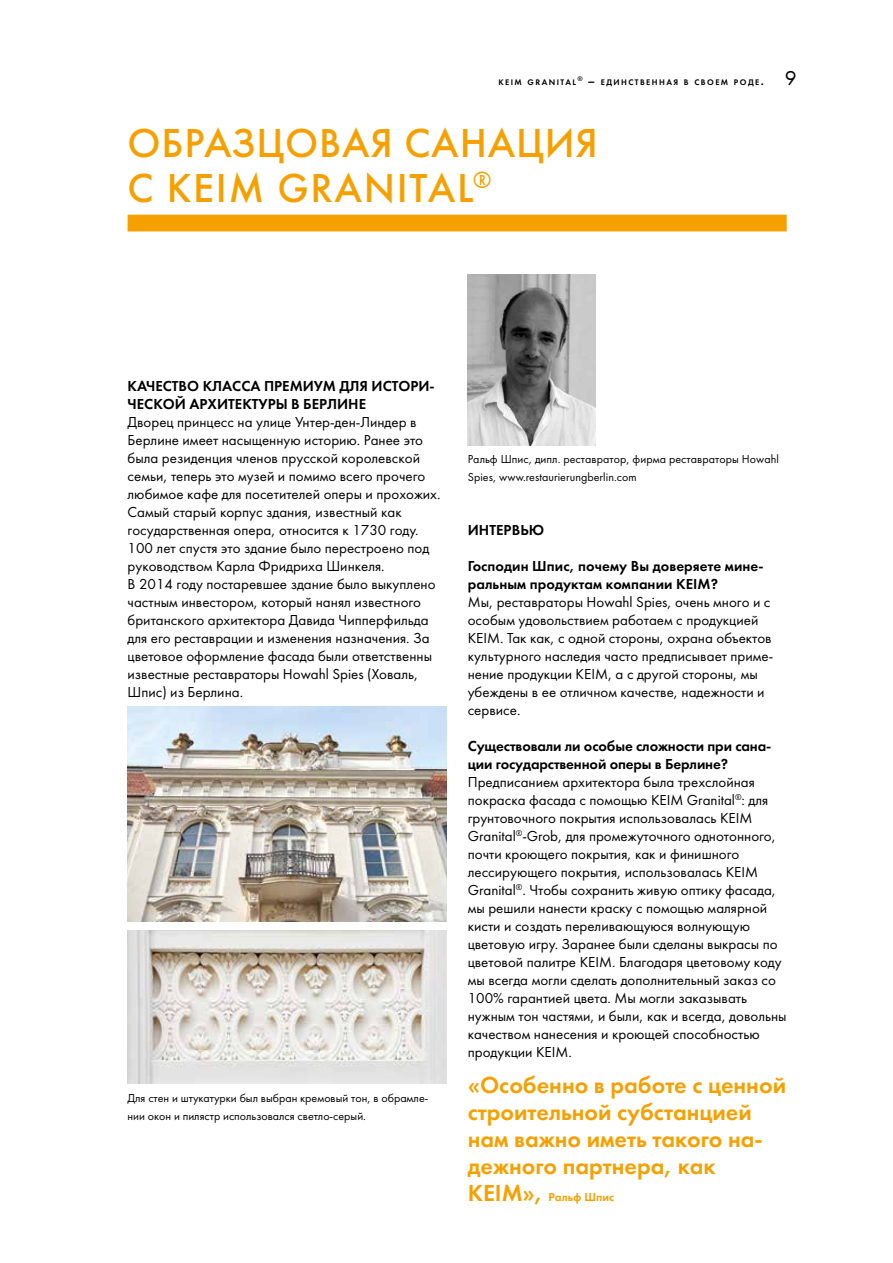
<style>
.page{position:relative;width:893px;height:1263px;background:#fff}
.page>*{position:absolute;margin:0;border:0;box-sizing:border-box;transform-origin:0 0}
.t1{font:42px/45px "Futura Medium C";letter-spacing:.02em;color:#f6a000}
.t2{font:24px/27px "Futura Demi C";color:#f6a000}
.t3{font:15px/18px "Futura Book C";color:#000}
.t4{font:15px/18px "Futura Demi C";color:#000}
.t5{font:12px/18px "Futura Book C";color:#000}
.t6{font:12px "Futura Demi C";letter-spacing:.005em;color:#f6a000}
.t7{font:8.4px "Futura Demi C";letter-spacing:.17em;color:#000}
.s1{font-size:12px}
.s2{font-family:"Futura T Boo";font-size:21px}
.s3{font-size:24px}
</style>
<div class="page">
<div style="left:128px;top:215px;width:659px;height:16px;background:#f6a000"></div>
<img style="left:128px;top:706px;width:318px;height:215px">
<img style="left:468px;top:275px;width:127px;height:171px">
<img style="left:128px;top:930px;width:318px;height:153px">
<p class="t7" style="left:498px;top:77px;width:300px">KEIM GRANITAL<sup>®</sup> <span class="s1">–</span> ЕДИНСТВЕННАЯ В СВОЕМ РОДЕ<span class="s1">.</span> <span class="s2">9</span></p>
<h1 class="t1" style="left:128px;top:121px;width:472px">ОБРАЗЦОВАЯ САНАЦИЯ<br>C KEIM GRANITAL <sup>®</sup></h1>
<p class="t4" style="left:128px;top:377px;width:309px">КАЧЕСТВО КЛАССА ПРЕМИУМ ДЛЯ ИСТОРИ-<br>ЧЕСКОЙ АРХИТЕКТУРЫ В БЕРЛИНЕ</p>
<p class="t3" style="left:128px;top:413px;width:314px">Дворец принцесс на улице Унтер-ден-Линдер в Берлине имеет насыщенную историю. Ранее это была резиденция членов прусской королевской семьи, теперь это музей и помимо всего прочего любимое кафе для посетителей оперы и прохожих.<br>Cамый старый корпус здания, известный как государственная опера, относится к 1730 году.<br>100 лет спустя это здание было перестроено под руководством Карла Фридриха Шинкеля.<br>В 2014 году постаревшее здание было выкуплено частным инвестором, который нанял известного британского архитектора Давида Чипперфильда для его реставрации и изменения назначения. За цветовое оформление фасада были ответственны известные реставраторы Howahl Spies (Ховаль, Шпис) из Берлина.</p>
<p class="t5" style="left:128px;top:1089px;width:302px">Для стен и штукатурки был выбран кремовый тон, в обрамле&shy;нии окон и пилястр использовался светло-серый.</p>
<p class="t5" style="left:468px;top:450px;width:313px">Ральф Шпис, дипл. реставратор, фирма реставраторы Howahl<br>Spies, www.restaurierungberlin.com</p>
<p class="t4" style="left:468px;top:521px;width:78px">ИНТЕРВЬЮ</p>
<p class="t4" style="left:468px;top:557px;width:297px">Господин Шпис, почему Вы доверяете мине&shy;ральным продуктам компании KEIM?</p>
<p class="t3" style="left:468px;top:593px;width:307px">Мы, реставраторы Howahl Spies, очень много и с особым удовольствием работаем с продукцией KEIM. Так как, с одной стороны, охрана объектов культурного наследия часто предписывает приме&shy;нение продукции KEIM, а с другой стороны, мы убеждены в ее отличном качестве, надежности и сервисе.</p>
<p class="t4" style="left:468px;top:737px;width:305px">Существовали ли особые сложности при сана&shy;ции государственной оперы в Берлине?</p>
<p class="t3" style="left:468px;top:773px;width:320px">Предписанием архитектора была трехслойная покраска фасада с помощью KEIM Granital<sup>®</sup>: для грунтовочного покрытия использовалась KEIM Granital<sup>®</sup>-Grob, для промежуточного однотонного, почти кроющего покрытия, как и финишного лессирующего покрытия, использовалась KEIM Granital<sup>®</sup>. Чтобы сохранить живую оптику фасада, мы решили нанести краску с помощью малярной кисти и создать переливающуюся волнующую цветовую игру. Заранее были сделаны выкрасы по цветовой палитре KEIM. Благодаря цветовому коду мы всегда могли сделать дополнительный заказ со 100% гарантией цвета. Мы могли заказывать нужным тон частями, и были, как и всегда, довольны качеством нанесения и кроющей способностью продукции KEIM.</p>
<h2 class="t2" style="left:468px;top:1071px;width:320px">«Особенно в работе с ценной строительной субстанцией нам важно иметь такого на&shy;дежного партнера, как</h2>
<p class="t6" style="left:468px;top:1190px;width:148px"><span class="s3">KEIM»,</span> Ральф Шпис</p>
</div>
